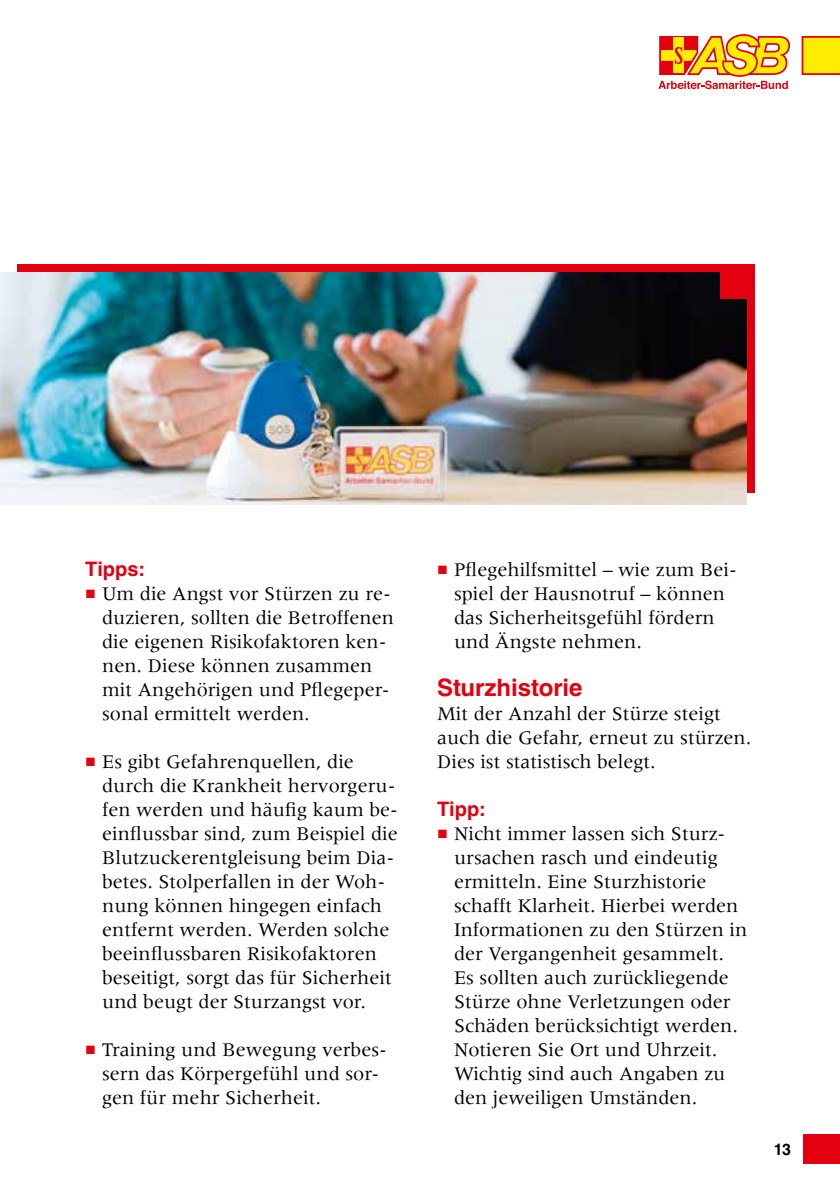
<style>
.page{position:relative;width:840px;height:1191px;background:#fff}
.page>*{position:absolute;margin:0;border:0;box-sizing:border-box;transform-origin:0 0}
.t1{font:700 24px "Helvetica LT Std";color:#e3000f}
.t2{font:20px/24px "Meridien LT Std";color:#000}
.t3{font:700 20px "Helvetica LT Std";color:#e3000f}
.t4{font:700 16px "Helvetica LT Std";color:#000}
.s1{font-family:"Arial";font-size:18px;color:#e3000f}
</style>
<div class="page">
<div style="left:802px;top:1134px;width:37px;height:30px;background:#e3000f"></div>
<svg style="left:658px;top:34px;width:131px;height:55px"></svg>
<svg style="left:801px;top:36px;width:38px;height:39px"></svg>
<div style="left:17px;top:264px;width:737px;height:228px;background:#e3000f"></div>
<img style="left:0;top:272px;width:746px;height:232px">
<div style="left:720px;top:264px;width:34px;height:34px;background:#e3000f"></div>
<p class="t3" style="left:85px;top:557px;width:61px">Tipps:</p>
<p class="t2" style="left:102px;top:582px;width:293px;text-indent:-17px"><span class="s1">■</span> Um die Angst vor Stürzen zu re&shy;duzieren, sollten die Betroffenen die eigenen Risikofaktoren ken&shy;nen. Diese können zusammen mit Angehörigen und Pflegeper&shy;sonal ermittelt werden.</p>
<p class="t2" style="left:102px;top:750px;width:297px;text-indent:-17px"><span class="s1">■</span> Es gibt Gefahrenquellen, die durch die Krankheit hervorgeru&shy;fen werden und häufig kaum be&shy;einflussbar sind, zum Beispiel die<br>Blutzuckerentgleisung beim Dia&shy;betes. Stolperfallen in der Woh&shy;nung können hingegen einfach entfernt werden. Werden solche beeinflussbaren Risikofaktoren beseitigt, sorgt das für Sicherheit und beugt der Sturzangst vor.</p>
<p class="t2" style="left:102px;top:1038px;width:286px;text-indent:-17px"><span class="s1">■</span> Training und Bewegung verbes&shy;sern das Körpergefühl und sor&shy;gen für mehr Sicherheit.</p>
<p class="t2" style="left:454px;top:558px;width:284px;text-indent:-17px"><span class="s1">■</span> Pflegehilfsmittel – wie zum Bei&shy;spiel der Hausnotruf – können das Sicherheitsgefühl fördern und Ängste nehmen.</p>
<p class="t1" style="left:437px;top:673px;width:147px">Sturzhistorie</p>
<p class="t2" style="left:437px;top:702px;width:316px">Mit der Anzahl der Stürze steigt auch die Gefahr, erneut zu stürzen.<br>Dies ist statistisch belegt.</p>
<p class="t3" style="left:437px;top:797px;width:50px">Tipp:</p>
<p class="t2" style="left:454px;top:822px;width:294px;text-indent:-17px"><span class="s1">■</span> Nicht immer lassen sich Sturz&shy;ursachen rasch und eindeutig ermitteln. Eine Sturzhistorie schafft Klarheit. Hierbei werden<br>Informationen zu den Stürzen in der Vergangenheit gesammelt.<br>Es sollten auch zurückliegende<br>Stürze ohne Verletzungen oder<br>Schäden berücksichtigt werden.<br>Notieren Sie Ort und Uhrzeit.<br>Wichtig sind auch Angaben zu den jeweiligen Umständen.</p>
<p class="t4" style="left:773px;top:1139px;width:19px">13</p>
</div>
